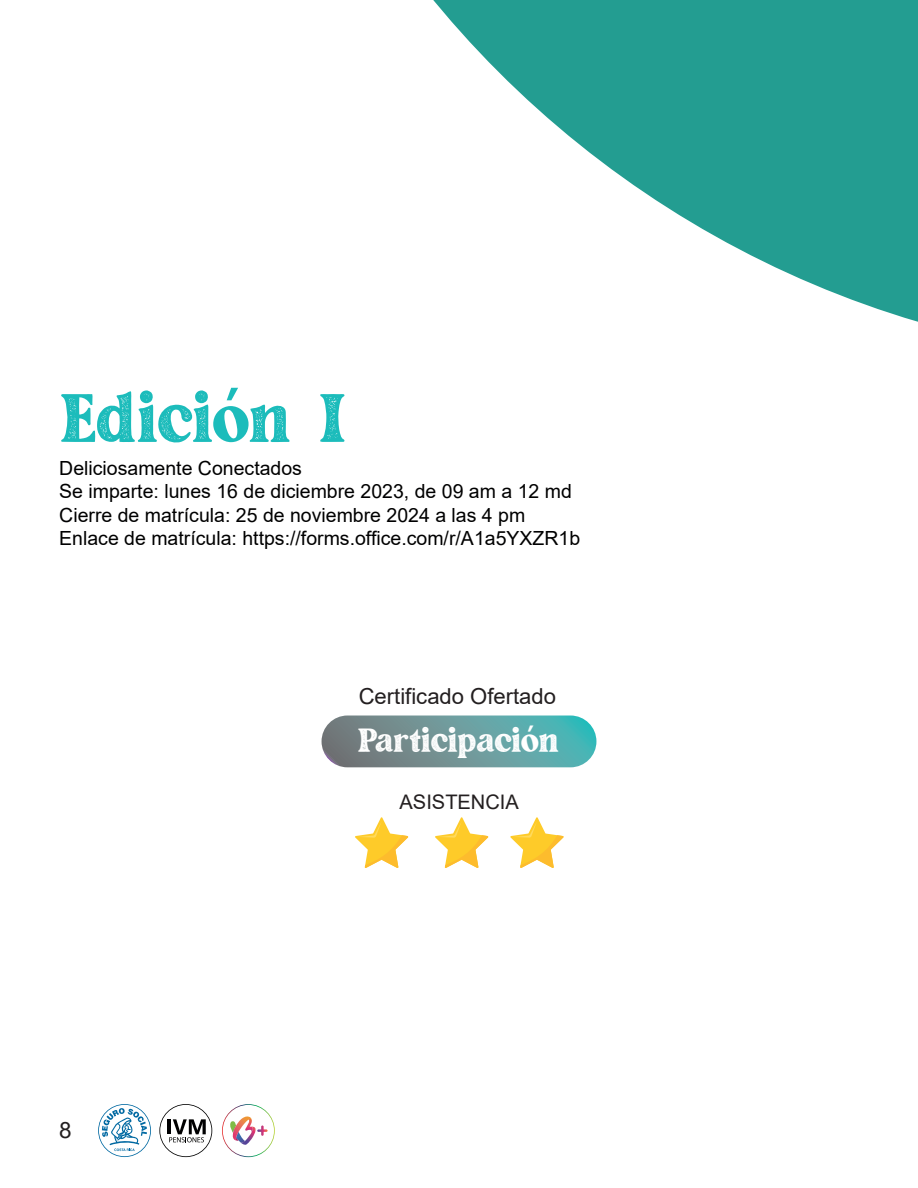
<style>
.page{position:relative;width:918px;height:1188px;background:#fff}
.page>*{position:absolute;margin:0;border:0;box-sizing:border-box;transform-origin:0 0}
.t1{font:67.5px "Fashion Stamp";letter-spacing:-.035em;color:#1cbcbb}
.t2{font:32.7px "Fashion Stamp";letter-spacing:-.04em;color:#fff}
.t3{font:22.5px "Arial";color:#231f20}
.t4{font:22.05px "Arial";color:#231f20}
.t5{font:20.1px "Arial";color:#231f20}
.t6{font:19.5px/23.4px "Arial";color:#000001}
</style>
<div class="page">
<svg style="left:433px;top:0;width:485px;height:322px;fill:#239d91"></svg>
<svg style="left:322px;top:716px;width:274px;height:51px"></svg>
<svg style="left:355px;top:817px;width:53px;height:51px"></svg>
<svg style="left:435px;top:817px;width:53px;height:51px"></svg>
<svg style="left:510px;top:817px;width:54px;height:51px"></svg>
<svg style="left:98px;top:1104px;width:53px;height:53px"></svg>
<svg style="left:159px;top:1104px;width:53px;height:53px"></svg>
<svg style="left:222px;top:1104px;width:53px;height:53px"></svg>
<h1 class="t1" style="left:59px;top:374px;width:289px">Edición I</h1>
<p class="t6" style="left:59px;top:456px;width:522px">Deliciosamente Conectados<br>Se imparte: lunes 16 de diciembre 2023, de 09 am a 12 md Cierre de matrícula: 25 de noviembre 2024 a las 4 pm Enlace de matrícula: https://forms.office.com/r/A1a5YXZR1b</p>
<p class="t4" style="left:359px;top:681px;width:199px">Certificado Ofertado</p>
<h2 class="t2" style="left:358px;top:718px;width:203px">Participación</h2>
<p class="t3" style="left:59px;top:1114px;width:14px">8</p>
<p class="t5" style="left:400px;top:788px;width:121px">ASISTENCIA</p>
</div>
